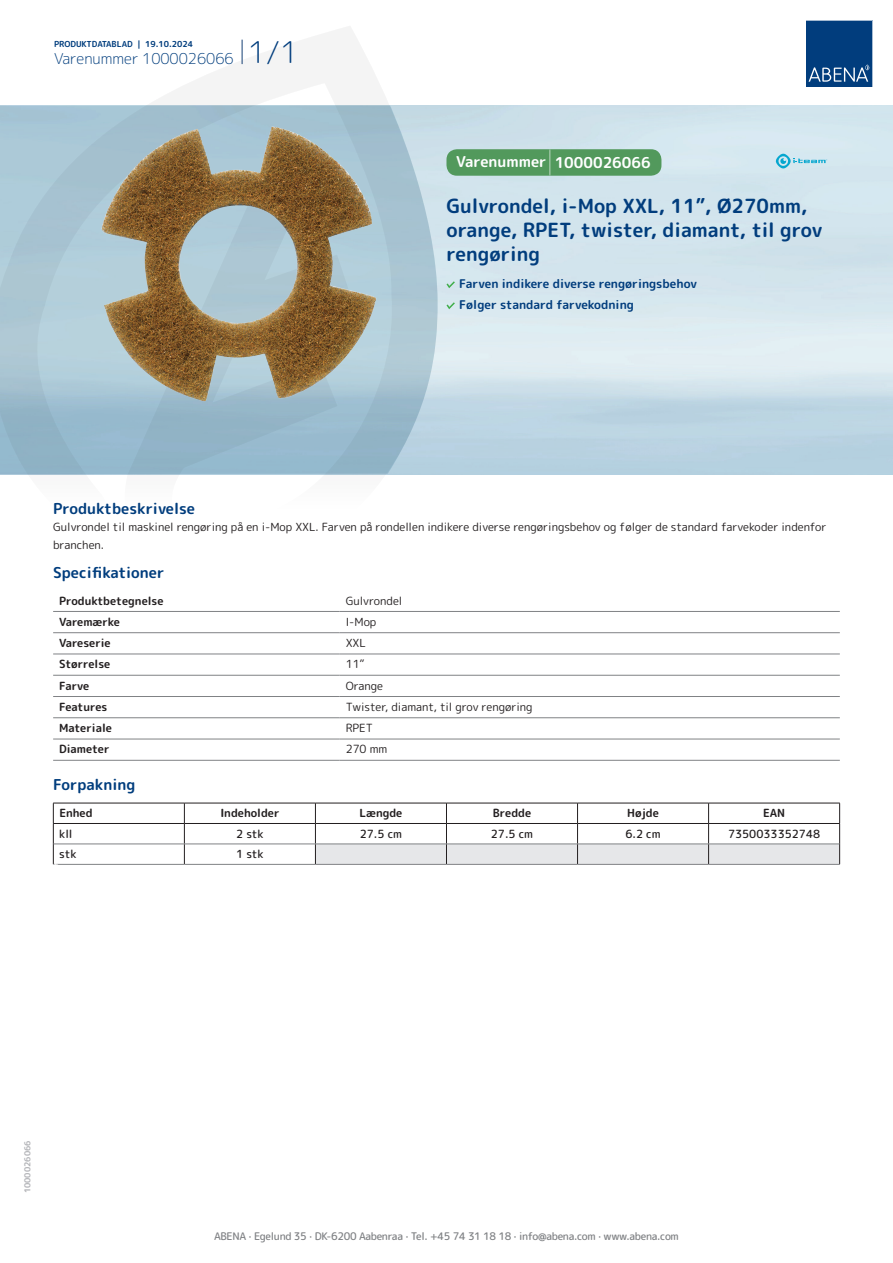
<style>
.page{position:relative;width:893px;height:1263px;background:#fff}
.page>*{position:absolute;margin:0;border:0;box-sizing:border-box;transform-origin:0 0}
.t1{font:700 19.5px/24px "Rounded Mplus 1 c";color:#013d7d}
.t2{font:700 15px "Rounded Mplus 1 c";color:#013d7d}
.t3{font:300 15px "Rounded Mplus 1 c";color:#013d7d}
.t4{font:700 15px "Rounded Mplus 1 c";color:#fff}
.t5{font:700 12px/21px "Rounded Mplus 1 c";color:#013d7d}
.t6{font:11.25px/18px "Rounded Mplus 1 c";color:#231f20}
.t7{font:700 11.25px "Rounded Mplus 1 c";color:#231f20}
.t8{font:500 11.25px "Rounded Mplus 1 c";color:#231f20}
.t9{font:500 10.5px "Rounded Mplus 1 c";letter-spacing:-.03em;color:#808285}
.t10{font:700 10.5px "Rounded Mplus 1 c";color:#fff}
.t11{font:700 8.25px "Rounded Mplus 1 c";color:#013d7d}
.t12{font:700 8.25px "Rounded Mplus 1 c";color:#b2b3b7}
.s1{font-size:30px}
.s2{font-size:25.5px}
</style>
<div class="page">
<svg style="left:0;top:26px;width:439px;height:449px"></svg>
<svg style="left:0;top:106px;width:438px;height:368px;background:#a4c2d1"></svg>
<svg style="left:242px;top:40px;width:1px;height:24px"></svg>
<svg style="left:806px;top:20px;width:67px;height:67px;background:#144b86"></svg>
<img style="left:101px;top:127px;width:276px;height:275px">
<hr style="left:53px;top:611px;width:287px;height:1px;background:#808285">
<hr style="left:340px;top:611px;width:500px;height:1px;background:#808285">
<hr style="left:53px;top:632px;width:287px;height:1px;background:#808285">
<hr style="left:340px;top:632px;width:500px;height:1px;background:#808285">
<hr style="left:53px;top:654px;width:287px;height:1px;background:#808285">
<hr style="left:340px;top:654px;width:500px;height:1px;background:#808285">
<hr style="left:53px;top:675px;width:287px;height:1px;background:#808285">
<hr style="left:340px;top:675px;width:500px;height:1px;background:#808285">
<hr style="left:53px;top:696px;width:287px;height:1px;background:#808285">
<hr style="left:340px;top:696px;width:500px;height:1px;background:#808285">
<hr style="left:53px;top:717px;width:287px;height:1px;background:#808285">
<hr style="left:340px;top:717px;width:500px;height:1px;background:#808285">
<hr style="left:53px;top:739px;width:287px;height:1px;background:#808285">
<hr style="left:340px;top:739px;width:500px;height:1px;background:#808285">
<hr style="left:53px;top:760px;width:287px;height:1px;background:#808285">
<hr style="left:340px;top:760px;width:500px;height:1px;background:#808285">
<hr style="left:53px;top:803px;width:131px;height:1px;background:#231f20">
<hr style="left:184px;top:803px;width:131px;height:1px;background:#231f20">
<hr style="left:53px;top:823px;width:131px;height:1px;background:#231f20">
<hr style="left:184px;top:823px;width:131px;height:1px;background:#231f20">
<svg style="left:53px;top:803px;width:1px;height:61px"></svg>
<svg style="left:184px;top:803px;width:1px;height:61px"></svg>
<svg style="left:315px;top:803px;width:525px;height:61px"></svg>
<hr style="left:54px;top:844px;width:130px;height:1px;background:#808285">
<hr style="left:184px;top:844px;width:131px;height:1px;background:#808285">
<hr style="left:315px;top:844px;width:131px;height:1px;background:#808285">
<hr style="left:446px;top:844px;width:131px;height:1px;background:#808285">
<hr style="left:577px;top:844px;width:132px;height:1px;background:#808285">
<hr style="left:709px;top:844px;width:130px;height:1px;background:#808285">
<hr style="left:53px;top:864px;width:131px;height:1px;background:#808285">
<hr style="left:184px;top:864px;width:131px;height:1px;background:#808285">
<hr style="left:315px;top:864px;width:131px;height:1px;background:#808285">
<hr style="left:446px;top:864px;width:131px;height:1px;background:#808285">
<hr style="left:577px;top:864px;width:132px;height:1px;background:#808285">
<hr style="left:709px;top:864px;width:131px;height:1px;background:#808285">
<svg style="left:446px;top:281px;width:9px;height:7px"></svg>
<svg style="left:446px;top:302px;width:9px;height:7px"></svg>
<div style="left:446px;top:149px;width:215px;height:27px;background:#52995c;border-radius:10px"></div>
<svg style="left:776px;top:154px;width:51px;height:14px"></svg>
<p class="t11" style="left:54px;top:38px;width:141px">PRODUKTDATABLAD | 19.10.2024</p>
<h2 class="t3" style="left:54px;top:48px;width:246px">Varenummer 1000026066 <span class="s1">1/1</span></h2>
<h2 class="t4" style="left:456px;top:152px;width:196px">Varenummer <span class="s2">|</span> 1000026066</h2>
<h1 class="t1" style="left:446px;top:194px;width:377px">Gulvrondel, i-Mop XXL, 11”, Ø270mm, orange, RPET, twister, diamant, til grov rengøring</h1>
<p class="t5" style="left:459px;top:273px;width:239px">Farven indikere diverse rengøringsbehov<br>Følger standard farvekodning</p>
<h2 class="t2" style="left:53px;top:498px;width:143px">Produktbeskrivelse</h2>
<p class="t6" style="left:53px;top:517px;width:775px">Gulvrondel til maskinel rengøring på en i-Mop XXL. Farven på rondellen indikere diverse rengøringsbehov og følger de standard farvekoder indenfor branchen.</p>
<h2 class="t2" style="left:53px;top:562px;width:113px">Specifikationer</h2>
<p class="t7" style="left:59px;top:592px;width:106px">Produktbetegnelse</p>
<p class="t6" style="left:346px;top:591px;width:58px">Gulvrondel</p>
<p class="t7" style="left:59px;top:614px;width:62px">Varemærke</p>
<p class="t6" style="left:346px;top:613px;width:32px">I-Mop</p>
<p class="t7" style="left:59px;top:635px;width:53px">Vareserie</p>
<p class="t6" style="left:346px;top:634px;width:22px">XXL</p>
<p class="t7" style="left:59px;top:656px;width:53px">Størrelse</p>
<p class="t6" style="left:346px;top:655px;width:20px">11”</p>
<p class="t7" style="left:59px;top:678px;width:32px">Farve</p>
<p class="t6" style="left:346px;top:676px;width:39px">Orange</p>
<p class="t7" style="left:59px;top:699px;width:50px">Features</p>
<p class="t6" style="left:346px;top:698px;width:188px">Twister, diamant, til grov rengøring</p>
<p class="t7" style="left:59px;top:720px;width:54px">Materiale</p>
<p class="t6" style="left:346px;top:719px;width:29px">RPET</p>
<p class="t7" style="left:59px;top:741px;width:52px">Diameter</p>
<p class="t6" style="left:346px;top:740px;width:43px">270 mm</p>
<h2 class="t2" style="left:53px;top:774px;width:84px">Forpakning</h2>
<p class="t7" style="left:59px;top:805px;width:35px">Enhed</p>
<p class="t7" style="left:220px;top:805px;width:61px">Indeholder</p>
<p class="t7" style="left:359px;top:805px;width:44px">Længde</p>
<p class="t7" style="left:493px;top:805px;width:40px">Bredde</p>
<p class="t7" style="left:627px;top:805px;width:33px">Højde</p>
<p class="t7" style="left:763px;top:805px;width:24px">EAN</p>
<p class="t8" style="left:59px;top:826px;width:15px">kll</p>
<p class="t8" style="left:236px;top:826px;width:29px">2 stk</p>
<p class="t8" style="left:360px;top:826px;width:44px">27.5 cm</p>
<p class="t8" style="left:491px;top:826px;width:44px">27.5 cm</p>
<p class="t8" style="left:625px;top:826px;width:37px">6.2 cm</p>
<p class="t8" style="left:728px;top:826px;width:94px">7350033352748</p>
<p class="t8" style="left:59px;top:846px;width:19px">stk</p>
<p class="t8" style="left:236px;top:846px;width:29px">1 stk</p>
<p class="t10" style="left:53px;top:860px;width:7px">*</p>
<p class="t12" style="left:22px;top:1193px;width:54px;rotate:-90deg">1000026066</p>
<p class="t9" style="left:214px;top:1229px;width:466px">ABENA · Egelund 35 · DK-6200 Aabenraa · Tel. +45 74 31 18 18 · info@abena.com · www.abena.com</p>
</div>
